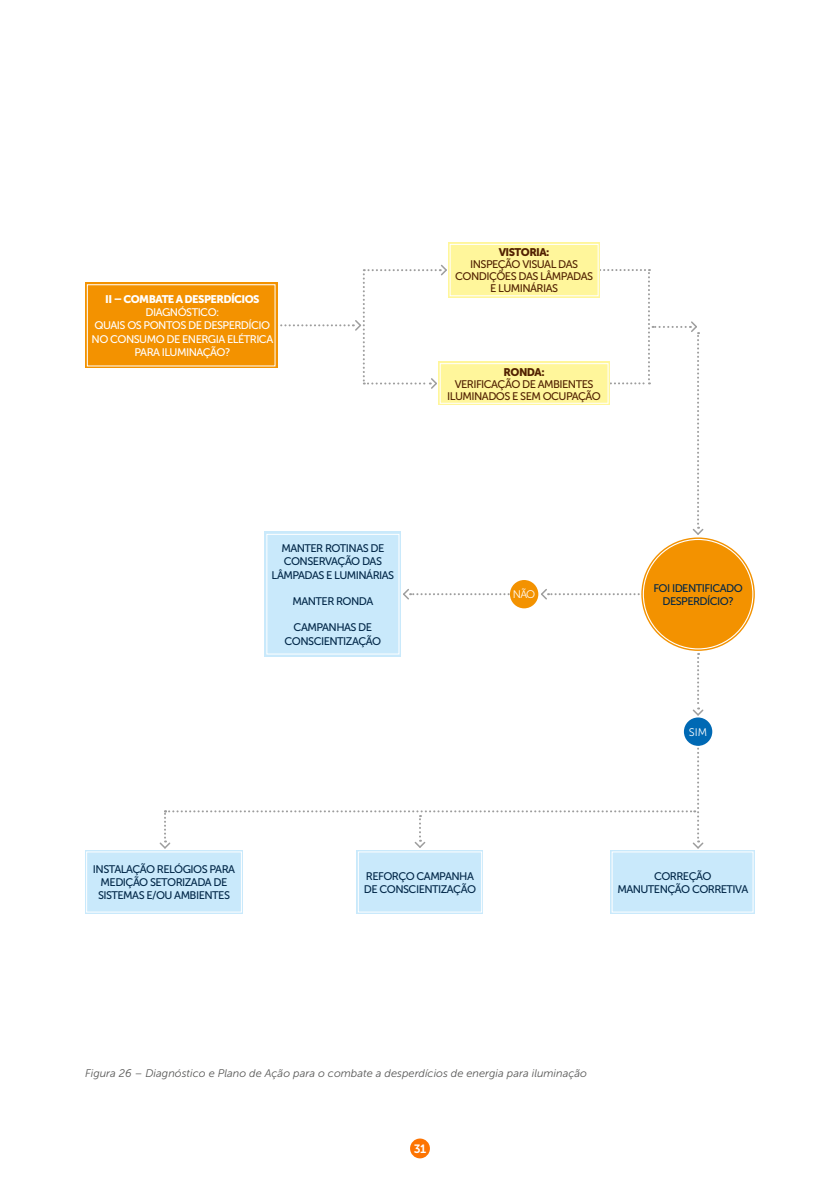
<style>
.page{position:relative;width:840px;height:1191px;background:#fff}
.page>*{position:absolute;margin:0;border:0;box-sizing:border-box;transform-origin:0 0}
.t1{font:12px "Museo Sans 700";color:#fff}
.t2{font:11px/13.2px "Museo Sans 500";letter-spacing:-.05em;color:#002647;text-align:center}
.t3{font:11px/12px "Museo Sans 500";letter-spacing:-.05em;color:#512000;text-align:center}
.t4{font:italic 11px "Museo Sans 300";color:#575756}
.t5{font:11px/13.2px "Museo Sans 500";letter-spacing:-.05em;color:#fff;text-align:center}
.t6{font:11px "Museo Sans 900";letter-spacing:-.05em;color:#fff}
.t7{font:11px "Museo Sans 900";letter-spacing:-.05em;color:#512000}
.t8{font:11px "Museo Sans 300";letter-spacing:-.04em;color:#fff}
</style>
<div class="page">
<div style="left:410px;top:1138px;width:19px;height:20px;background:#fd7402;border-radius:50%"></div>
<svg style="left:541px;top:589px;width:99px;height:11px"></svg>
<svg style="left:403px;top:589px;width:106px;height:11px"></svg>
<div style="left:264px;top:531px;width:137px;height:126px;background:#c9e9fb"></div>
<div style="left:266px;top:534px;width:133px;height:120px;border:1px solid #fff"></div>
<div style="left:85px;top:850px;width:158px;height:64px;background:#c9e9fb"></div>
<div style="left:86px;top:851px;width:156px;height:61px;border:1px solid #fff"></div>
<div style="left:357px;top:850px;width:125px;height:64px;background:#c9e9fb"></div>
<div style="left:357px;top:851px;width:125px;height:61px;border:1px solid #fff"></div>
<div style="left:610px;top:850px;width:144px;height:64px;background:#c9e9fb"></div>
<div style="left:611px;top:851px;width:142px;height:61px;border:1px solid #fff"></div>
<svg style="left:692px;top:653px;width:12px;height:63px"></svg>
<div style="left:641px;top:537px;width:113px;height:114px;background:#f39200;border-radius:50%"></div>
<div style="left:509px;top:580px;width:29px;height:28px;background:#f39200;border-radius:50%"></div>
<div style="left:683px;top:717px;width:28px;height:29px;background:#0069b4;border-radius:50%"></div>
<svg style="left:159px;top:743px;width:545px;height:106px"></svg>
<div style="left:448px;top:242px;width:151px;height:56px;background:#fff69b"></div>
<div style="left:449px;top:244px;width:149px;height:52px;border:1px solid #fff"></div>
<div style="left:438px;top:362px;width:171px;height:43px;background:#fff69b"></div>
<div style="left:439px;top:363px;width:169px;height:41px;border:1px solid #fff"></div>
<svg style="left:264px;top:264px;width:184px;height:126px"></svg>
<div style="left:85px;top:283px;width:192px;height:85px;background:#f39200"></div>
<svg style="left:594px;top:269px;width:110px;height:266px"></svg>
<p class="t6" style="left:105px;top:293px;width:156px">II – COMBATE A DESPERDÍCIOS</p>
<p class="t5" style="left:92px;top:306px;width:183px">DIAGNÓSTICO:<br>QUAIS OS PONTOS DE DESPERDÍCIO<br>NO CONSUMO DE ENERGIA ELÉTRICA<br>PARA ILUMINAÇÃO?</p>
<p class="t7" style="left:498px;top:246px;width:52px">VISTORIA:</p>
<p class="t3" style="left:455px;top:258px;width:139px">INSPEÇÃO VISUAL DAS<br>CONDIÇÕES DAS LÂMPADAS<br>E LUMINÁRIAS</p>
<p class="t7" style="left:503px;top:365px;width:42px">RONDA:</p>
<p class="t3" style="left:447px;top:378px;width:155px">VERIFICAÇÃO DE AMBIENTES<br>ILUMINADOS E SEM OCUPAÇÃO</p>
<p class="t2" style="left:271px;top:542px;width:124px">MANTER ROTINAS DE<br>CONSERVAÇÃO DAS<br>LÂMPADAS E LUMINÁRIAS</p>
<p class="t2" style="left:292px;top:594px;width:82px">MANTER RONDA</p>
<p class="t2" style="left:284px;top:621px;width:98px">CAMPANHAS DE<br>CONSCIENTIZAÇÃO</p>
<p class="t8" style="left:512px;top:588px;width:24px">NÃO</p>
<p class="t2" style="left:653px;top:581px;width:91px">FOI IDENTIFICADO<br>DESPERDÍCIO?</p>
<p class="t8" style="left:688px;top:726px;width:20px">SIM</p>
<p class="t2" style="left:93px;top:862px;width:144px">INSTALAÇÃO RELÓGIOS PARA<br>MEDIÇÃO SETORIZADA DE<br>SISTEMAS E/OU AMBIENTES</p>
<p class="t2" style="left:363px;top:869px;width:114px;text-align:left">REFORÇO CAMPANHA<br>DE CONSCIENTIZAÇÃO</p>
<p class="t2" style="left:617px;top:869px;width:132px">CORREÇÃO<br>MANUTENÇÃO CORRETIVA</p>
<p class="t4" style="left:85px;top:1067px;width:503px">Figura 26 – Diagnóstico e Plano de Ação para o combate a desperdícios de energia para iluminação</p>
<p class="t1" style="left:413px;top:1142px;width:14px">31</p>
</div>
